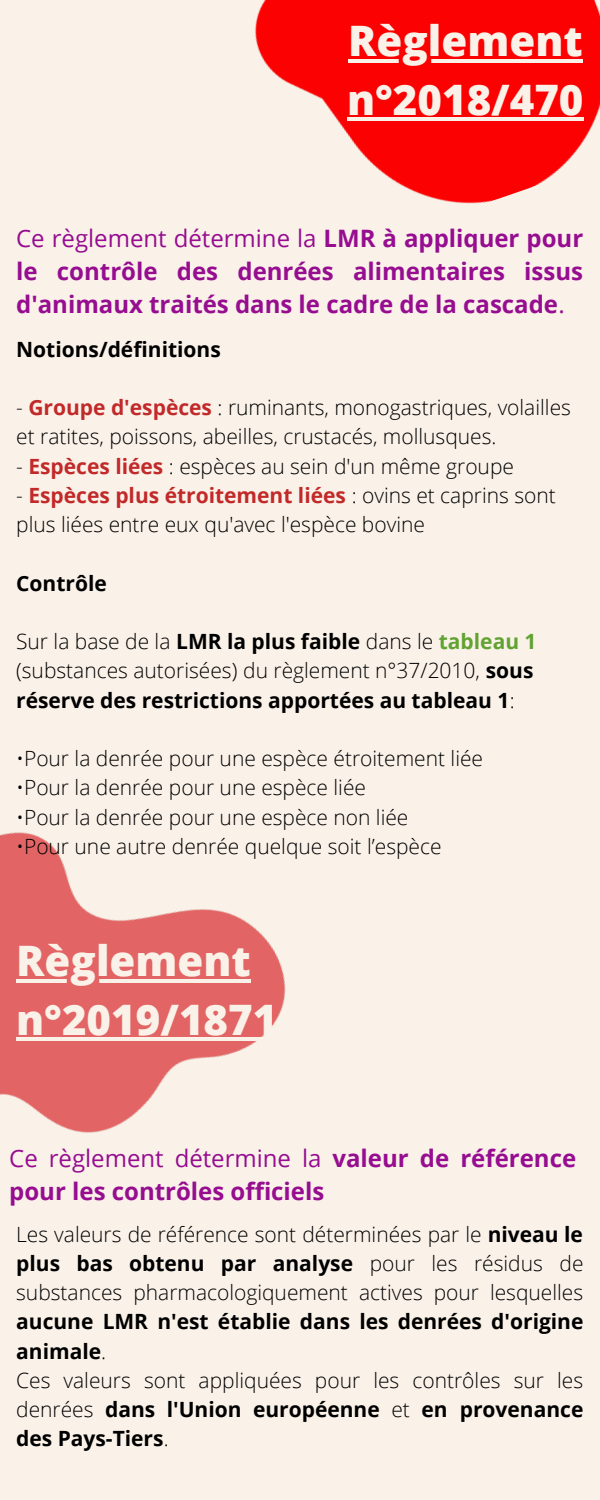
<style>
.page{position:relative;width:600px;height:1500px;background:#faf2e9}
.page>*{position:absolute;margin:0;border:0;box-sizing:border-box;transform-origin:0 0}
.t1{font:800 42px/58.5px "Open Sans";color:#faf2e9}
.t2{font:700 24px/33px "Open Sans";color:#960d90;text-align:justify}
.t3{font:300 21px/29.2px "Open Sans";color:#000}
.t4{font:700 21px/29.2px "Open Sans";color:#000}
.s1{font-weight:400}
.s2{font-weight:700;color:#c22929}
.s3{font-weight:700}
.s4{font-weight:700;color:#61a332}
.s5{font-weight:300}
</style>
<div class="page">
<img style="left:255px;top:0;width:345px;height:204px">
<img style="left:0;top:832px;width:286px;height:301px">
<hr style="left:348px;top:59px;width:235px;height:3px;background:#faf2e9">
<hr style="left:347px;top:117px;width:237px;height:4px;background:#faf2e9">
<hr style="left:16px;top:979px;width:235px;height:3px;background:#faf2e9">
<hr style="left:16px;top:1037px;width:261px;height:4px;background:#faf2e9">
<h1 class="t1" style="left:347px;top:11px;width:238px">Règlement n°2018/470</h1>
<p class="t2" style="left:16px;top:221px;width:569px"><span class="s1">Ce règlement détermine la</span> LMR à appliquer pour le contrôle des denrées alimentaires issus d'animaux traités dans le cadre de la cascade<span class="s1">.</span></p>
<p class="t4" style="left:16px;top:334px;width:206px">Notions/définitions</p>
<p class="t3" style="left:16px;top:392px;width:556px">- <span class="s2">Groupe d'espèces</span> : ruminants, monogastriques, volailles et ratites, poissons, abeilles, crustacés, mollusques.</p>
<p class="t3" style="left:16px;top:451px;width:499px">- <span class="s2">Espèces liées</span> : espèces au sein d'un même groupe</p>
<p class="t3" style="left:16px;top:480px;width:541px">- <span class="s2">Espèces plus étroitement liées</span> : ovins et caprins sont plus liées entre eux qu'avec l'espèce bovine</p>
<p class="t4" style="left:16px;top:568px;width:92px">Contrôle</p>
<p class="t3" style="left:16px;top:626px;width:522px">Sur la base de la <span class="s3">LMR la plus faible</span> dans le <span class="s4">tableau 1 </span>(substances autorisées) du règlement n°37/2010, <span class="s3">sous réserve des restrictions apportées au tableau 1</span>:</p>
<p class="t3" style="left:16px;top:743px;width:468px">•Pour la denrée pour une espèce étroitement liée</p>
<p class="t3" style="left:16px;top:773px;width:351px">•Pour la denrée pour une espèce liée</p>
<p class="t3" style="left:16px;top:802px;width:394px">•Pour la denrée pour une espèce non liée</p>
<p class="t3" style="left:16px;top:831px;width:427px">•Pour une autre denrée quelque soit l’espèce</p>
<h1 class="t1" style="left:16px;top:931px;width:263px">Règlement n°2019/1871</h1>
<p class="t2" style="left:9px;top:1141px;width:568px"><span class="s1">Ce règlement détermine la</span> valeur de référence pour les contrôles officiels</p>
<p class="t3" style="left:16px;top:1219px;width:569px;text-align:justify">Les valeurs de référence sont déterminées par le <span class="s3">niveau le plus bas obtenu par analyse</span> pour les résidus de substances pharmacologiquement actives pour lesquelles</p>
<p class="t4" style="left:16px;top:1307px;width:569px">aucune LMR n'est établie dans les denrées d'origine animale<span class="s5">.<br>Ces valeurs sont appliquées pour les contrôles sur les denrées</span> dans l'Union européenne <span class="s5">et</span> en provenance des Pays-Tiers<span class="s5">.</span></p>
</div>
